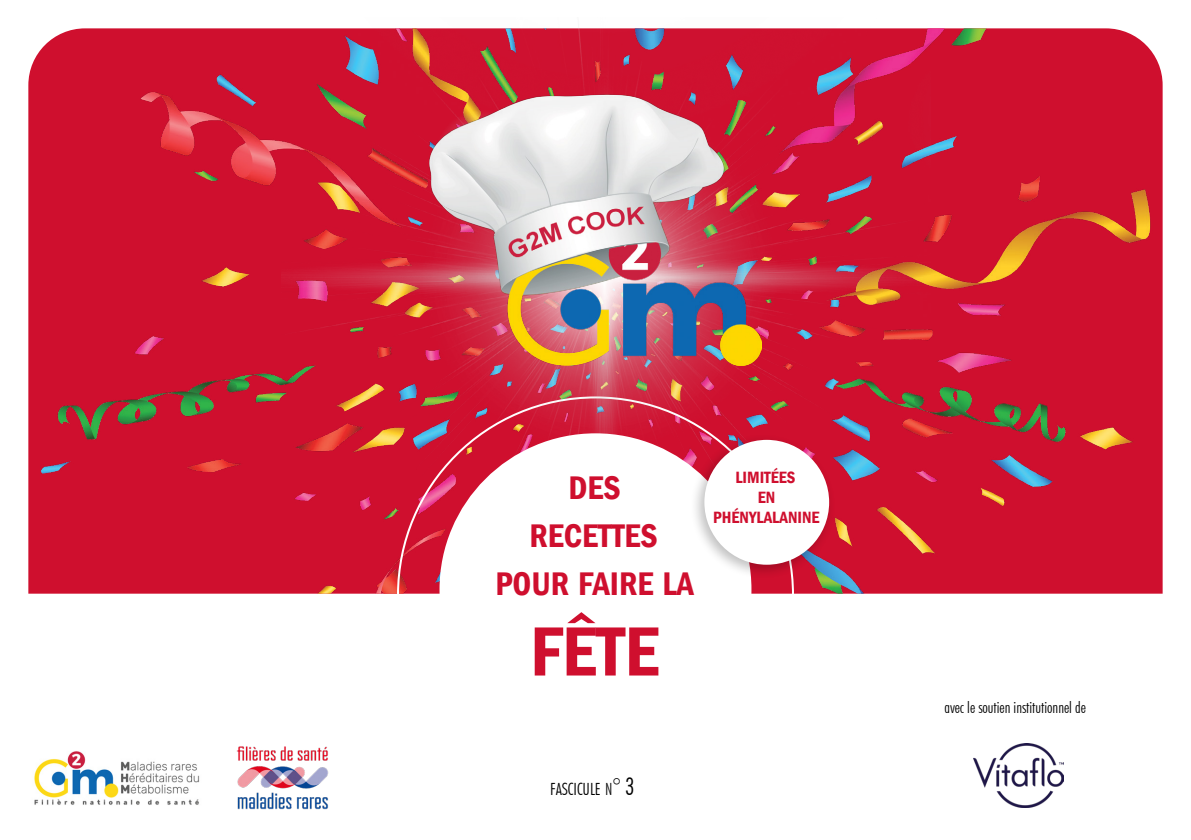
<style>
.page{position:relative;width:1191px;height:840px;background:#fff}
.page>*{position:absolute;margin:0;border:0;box-sizing:border-box;transform-origin:0 0}
.t1{font:600 condensed 72px "Franklin Gothic";color:#cf0f2e}
.t2{font:600 condensed 33.6px/48px "Franklin Gothic";color:#cf0f2e;text-align:center}
.t3{font:600 condensed 16.8px/20px "Franklin Gothic";color:#cf0f2e;text-align:center}
.t4{font:300 condensed 16.8px "Futura BT";color:#000}
.t5{font:300 condensed 16px "Futura BT";color:#000}
.s1{font-size:24px}
</style>
<div class="page">
<img style="left:28px;top:28px;width:1134px;height:565px">
<img style="left:237px;top:746px;width:92px;height:64px">
<img style="left:281px;top:28px;width:649px;height:479px">
<img style="left:430px;top:94px;width:331px;height:271px">
<div style="left:439px;top:433px;width:312px;height:312px;background:#fff;border-radius:50%"></div>
<img style="left:973px;top:743px;width:90px;height:64px">
<img style="left:34px;top:751px;width:166px;height:54px">
<div style="left:690px;top:433px;width:146px;height:146px;background:#000;opacity:.25"></div>
<div style="left:704px;top:439px;width:125px;height:125px;background:#fff;border-radius:50%"></div>
<h2 class="t2" style="left:495px;top:463px;width:200px">DES<br>RECETTES<br>POUR FAIRE LA</h2>
<h1 class="t1" style="left:530px;top:603px;width:130px">FÊTE</h1>
<p class="t3" style="left:713px;top:466px;width:108px">LIMITÉES<br>EN<br>PHÉNYLALANINE</p>
<p class="t4" style="left:550px;top:778px;width:86px">FASCICULE N<span class="s1">° 3</span></p>
<p class="t5" style="left:944px;top:697px;width:143px">avec le soutien institutionnel de</p>
</div>
